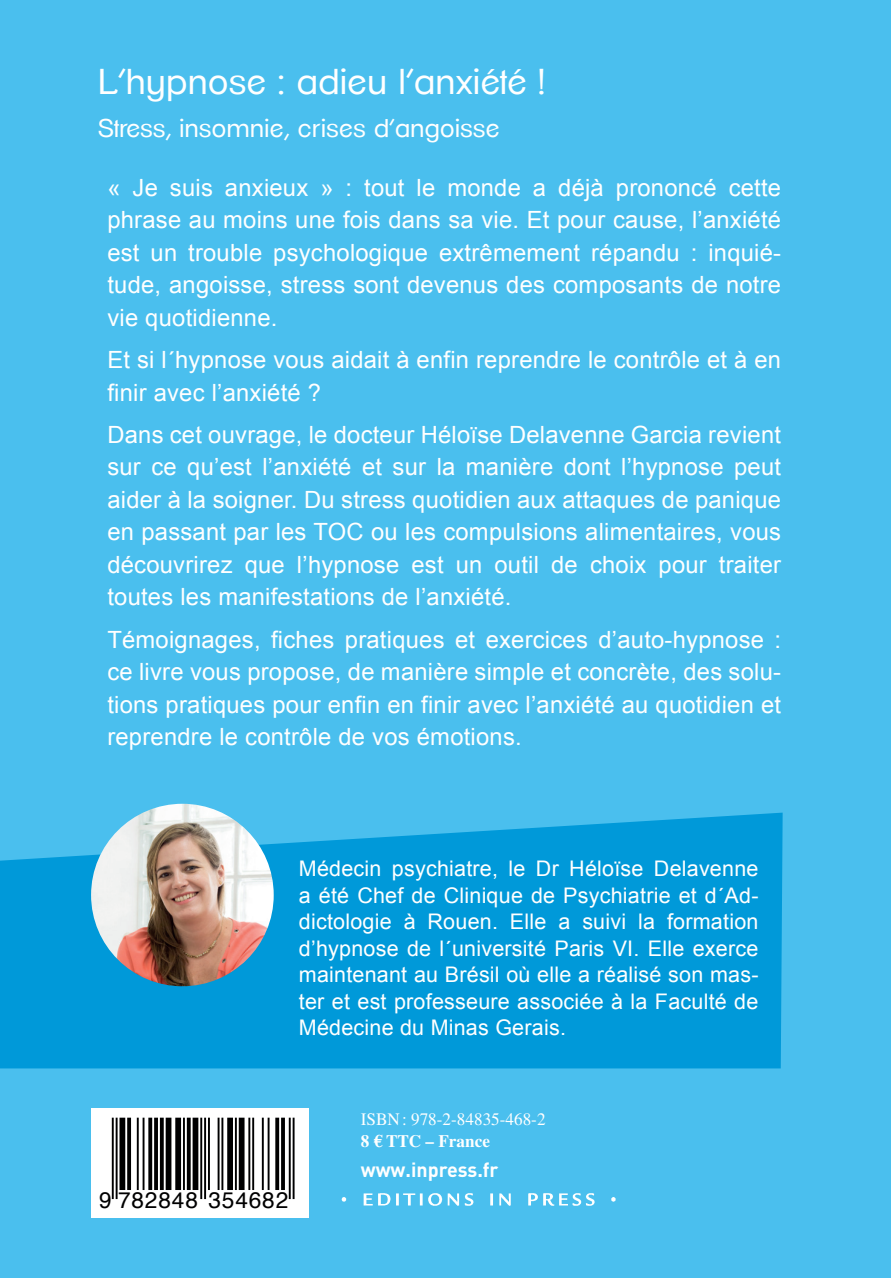
<style>
.page{position:relative;width:891px;height:1278px;background:#fff}
.page>*{position:absolute;margin:0;border:0;box-sizing:border-box;transform-origin:0 0}
.t1{font:35px "Clemente P Dag";letter-spacing:.02em;color:#fff}
.t2{font:25px "Clemente P Dag";letter-spacing:.02em;color:#fff}
.t3{font:23.75px/32.5px "Arial";letter-spacing:.01em;color:#fff;text-align:justify}
.t4{font:22.5px "Helvetica";letter-spacing:.04em;color:#000001}
.t5{font:21.5px/26.5px "Arial";letter-spacing:.01em;color:#fff;text-align:justify}
.t6{font:700 20.25px "DIN";color:#fff}
.t7{font:17.5px "Times LT";color:#fff}
.t8{font:700 17.5px "Times LT";color:#fff}
</style>
<div class="page">
<div style="left:0;top:0;width:890px;height:1278px;background:#4abfee"></div>
<svg style="left:0;top:813px;width:782px;height:255px;background:#069cda"></svg>
<img style="left:91px;top:804px;width:182px;height:182px;border-radius:91px">
<div style="left:91px;top:1108px;width:218px;height:109px;background:#fff"></div>
<hr style="left:292px;top:1118px;width:2px;height:81px;background:#000001">
<hr style="left:289px;top:1118px;width:1px;height:81px;background:#000001">
<svg style="left:281px;top:1118px;width:4px;height:72px"></svg>
<svg style="left:275px;top:1118px;width:4px;height:72px"></svg>
<hr style="left:267px;top:1118px;width:2px;height:72px;background:#000001">
<hr style="left:262px;top:1118px;width:2px;height:72px;background:#000001">
<hr style="left:252px;top:1118px;width:2px;height:72px;background:#000001">
<hr style="left:248px;top:1118px;width:2px;height:72px;background:#000001">
<div style="left:239px;top:1118px;width:5px;height:72px;background:#000001"></div>
<hr style="left:235px;top:1118px;width:2px;height:72px;background:#000001">
<div style="left:227px;top:1118px;width:6px;height:72px;background:#000001"></div>
<hr style="left:221px;top:1118px;width:2px;height:72px;background:#000001">
<hr style="left:217px;top:1118px;width:2px;height:72px;background:#000001">
<hr style="left:208px;top:1118px;width:2px;height:72px;background:#000001">
<hr style="left:204px;top:1118px;width:2px;height:81px;background:#000001">
<hr style="left:200px;top:1118px;width:2px;height:81px;background:#000001">
<div style="left:192px;top:1118px;width:6px;height:72px;background:#000001"></div>
<svg style="left:187px;top:1118px;width:4px;height:72px"></svg>
<hr style="left:183px;top:1118px;width:2px;height:72px;background:#000001">
<div style="left:175px;top:1118px;width:6px;height:72px;background:#000001"></div>
<div style="left:166px;top:1118px;width:5px;height:72px;background:#000001"></div>
<svg style="left:160px;top:1118px;width:4px;height:72px"></svg>
<svg style="left:154px;top:1118px;width:4px;height:72px"></svg>
<svg style="left:148px;top:1118px;width:4px;height:72px"></svg>
<hr style="left:142px;top:1118px;width:2px;height:72px;background:#000001">
<hr style="left:137px;top:1118px;width:2px;height:72px;background:#000001">
<svg style="left:127px;top:1118px;width:4px;height:72px"></svg>
<div style="left:119px;top:1118px;width:6px;height:72px;background:#000001"></div>
<hr style="left:116px;top:1118px;width:1px;height:81px;background:#000001">
<hr style="left:112px;top:1118px;width:2px;height:81px;background:#000001">
<img style="left:341px;top:1193px;width:275px;height:13px">
<h1 class="t1" style="left:98px;top:62px;width:447px">L’hypnose : adieu l’anxiété !</h1>
<p class="t2" style="left:98px;top:113px;width:402px">Stress, insomnie, crises d’angoisse</p>
<p class="t3" style="left:107px;top:171px;width:675px">« Je suis anxieux » : tout le monde a déjà prononcé cette phrase au moins une fois dans sa vie. Et pour cause, l’anxiété est un trouble psychologique extrêmement répandu : inquié&shy;tude, angoisse, stress sont devenus des composants de notre vie quotidienne.</p>
<p class="t3" style="left:107px;top:344px;width:675px">Et si l´hypnose vous aidait à enfin reprendre le contrôle et à en finir avec l’anxiété ?</p>
<p class="t3" style="left:107px;top:419px;width:675px">Dans cet ouvrage, le docteur Héloïse Delavenne Garcia revient sur ce qu’est l’anxiété et sur la manière dont l’hypnose peut aider à la soigner. Du stress quotidien aux attaques de panique en passant par les TOC ou les compulsions alimentaires, vous découvrirez que l’hypnose est un outil de choix pour traiter toutes les manifestations de l’anxiété.</p>
<p class="t3" style="left:107px;top:623px;width:675px">Témoignages, fiches pratiques et exercices d’auto-hypnose : ce livre vous propose, de manière simple et concrète, des solu&shy;tions pratiques pour enfin en finir avec l’anxiété au quotidien et reprendre le contrôle de vos émotions.</p>
<p class="t5" style="left:299px;top:856px;width:461px">Médecin psychiatre, le Dr Héloïse Delavenne a été Chef de Clinique de Psychiatrie et d´Ad&shy;dictologie à Rouen. Elle a suivi la formation d’hypnose de l´université Paris VI. Elle exerce maintenant au Brésil où elle a réalisé son mas&shy;ter et est professeure associée à la Faculté de Médecine du Minas Gerais.</p>
<p class="t7" style="left:361px;top:1109px;width:186px">ISBN: 978-2-84835-468-2</p>
<p class="t8" style="left:361px;top:1131px;width:131px">8 € TTC – France</p>
<p class="t4" style="left:99px;top:1183px;width:190px">9 782848 354682</p>
<p class="t6" style="left:361px;top:1156px;width:139px">www.inpress.fr</p>
</div>
